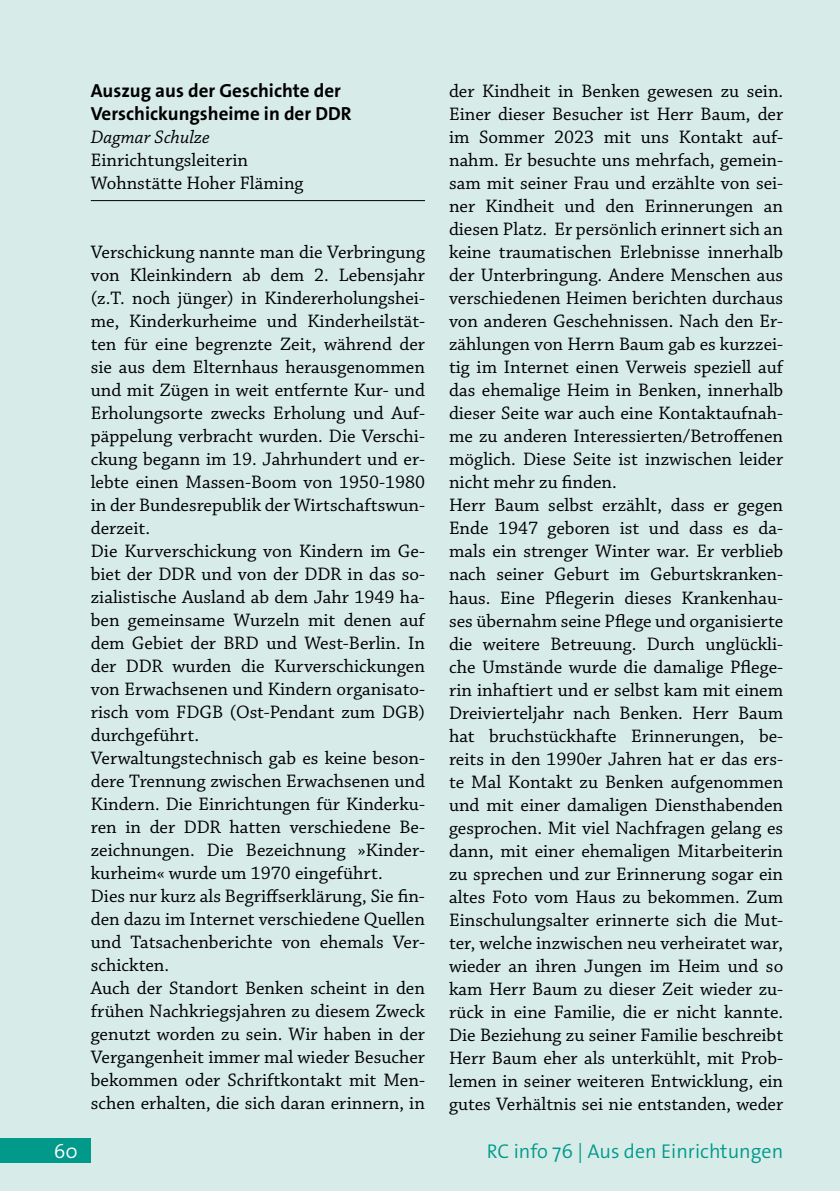
<style>
.page{position:relative;width:840px;height:1191px;background:#fff}
.page>*{position:absolute;margin:0;border:0;box-sizing:border-box;transform-origin:0 0}
.t1{font:300 20px "The Sans Os F";color:#00998a}
.t2{font:300 20px "The Sans Os F";color:#fff}
.t3{font:19px/23px "Chaparral Pro";color:#000}
.t4{font:700 19px/23px "The Sans Os F";color:#000}
.t5{font:italic 19px "Chaparral Pro";letter-spacing:.005em;color:#000}
</style>
<div class="page">
<div style="left:0;top:0;width:839px;height:1191px;background:#d7ece9"></div>
<div style="left:0;top:1138px;width:91px;height:24px;background:#00998a"></div>
<hr style="left:91px;top:200px;width:334px;height:1px;background:#000">
<p class="t4" style="left:91px;top:79px;width:262px">Auszug aus der Geschichte der<br>Verschickungsheime in der DDR</p>
<p class="t5" style="left:91px;top:126px;width:120px">Dagmar Schulze</p>
<p class="t3" style="left:91px;top:149px;width:214px">Einrichtungsleiterin<br>Wohnstätte Hoher Fläming</p>
<p class="t3" style="left:91px;top:241px;width:335px">Verschickung nannte man die Verbringung von Kleinkindern ab dem 2. Lebensjahr (z.T. noch jünger) in Kindererholungshei&shy;me, Kinderkurheime und Kinderheilstät&shy;ten für eine begrenzte Zeit, während der sie aus dem Elternhaus herausgenommen und mit Zügen in weit entfernte Kur- und Erholungsorte zwecks Erholung und Auf&shy;päppelung verbracht wurden. Die Verschi&shy;ckung begann im 19. Jahrhundert und er&shy;lebte einen Massen-Boom von 1950-1980 in der Bundesrepublik der Wirtschaftswun&shy;derzeit.<br>Die Kurverschickung von Kindern im Ge&shy;biet der DDR und von der DDR in das so&shy;zialistische Ausland ab dem Jahr 1949 ha&shy;ben gemeinsame Wurzeln mit denen auf dem Gebiet der BRD und West-Berlin. In der DDR wurden die Kurverschickungen von Erwachsenen und Kindern organisato&shy;risch vom FDGB (Ost-Pendant zum DGB) durchgeführt.<br>Verwaltungstechnisch gab es keine beson&shy;dere Trennung zwischen Erwachsenen und Kindern. Die Einrichtungen für Kinderku&shy;ren in der DDR hatten verschiedene Be&shy;zeichnungen. Die Bezeichnung »Kinder&shy;kurheim« wurde um 1970 eingeführt.<br>Dies nur kurz als Begriffserklärung, Sie fin&shy;den dazu im Internet verschiedene Quellen und Tatsachenberichte von ehemals Ver&shy;schickten.<br>Auch der Standort Benken scheint in den frühen Nachkriegsjahren zu diesem Zweck genutzt worden zu sein. Wir haben in der Vergangenheit immer mal wieder Besucher bekommen oder Schriftkontakt mit Men&shy;schen erhalten, die sich daran erinnern, in</p>
<p class="t3" style="left:449px;top:80px;width:335px">der Kindheit in Benken gewesen zu sein.<br>Einer dieser Besucher ist Herr Baum, der im Sommer 2023 mit uns Kontakt auf&shy;nahm. Er besuchte uns mehrfach, gemein&shy;sam mit seiner Frau und erzählte von sei&shy;ner Kindheit und den Erinnerungen an diesen Platz. Er persönlich erinnert sich an keine traumatischen Erlebnisse innerhalb der Unterbringung. Andere Menschen aus verschiedenen Heimen berichten durchaus von anderen Geschehnissen. Nach den Er&shy;zählungen von Herrn Baum gab es kurzzei&shy;tig im Internet einen Verweis speziell auf das ehemalige Heim in Benken, innerhalb dieser Seite war auch eine Kontaktaufnah&shy;me zu anderen Interessierten/Betroffenen möglich. Diese Seite ist inzwischen leider nicht mehr zu finden.<br>Herr Baum selbst erzählt, dass er gegen Ende 1947 geboren ist und dass es da&shy;mals ein strenger Winter war. Er verblieb nach seiner Geburt im Geburtskranken&shy;haus. Eine Pflegerin dieses Krankenhau&shy;ses übernahm seine Pflege und organisierte die weitere Betreuung. Durch unglückli&shy;che Umstände wurde die damalige Pflege&shy;rin inhaftiert und er selbst kam mit einem Dreivierteljahr nach Benken. Herr Baum hat bruchstückhafte Erinnerungen, be&shy;reits in den 1990er Jahren hat er das ers&shy;te Mal Kontakt zu Benken aufgenommen und mit einer damaligen Diensthabenden gesprochen. Mit viel Nachfragen gelang es dann, mit einer ehemaligen Mitarbeiterin zu sprechen und zur Erinnerung sogar ein altes Foto vom Haus zu bekommen. Zum Einschulungsalter erinnerte sich die Mut&shy;ter, welche inzwischen neu verheiratet war, wieder an ihren Jungen im Heim und so kam Herr Baum zu dieser Zeit wieder zu&shy;rück in eine Familie, die er nicht kannte.<br>Die Beziehung zu seiner Familie beschreibt Herr Baum eher als unterkühlt, mit Prob&shy;lemen in seiner weiteren Entwicklung, ein gutes Verhältnis sei nie entstanden, weder</p>
<p class="t2" style="left:54px;top:1138px;width:25px">60</p>
<p class="t1" style="left:486px;top:1138px;width:298px">RC info 76 | Aus den Einrichtungen</p>
</div>
